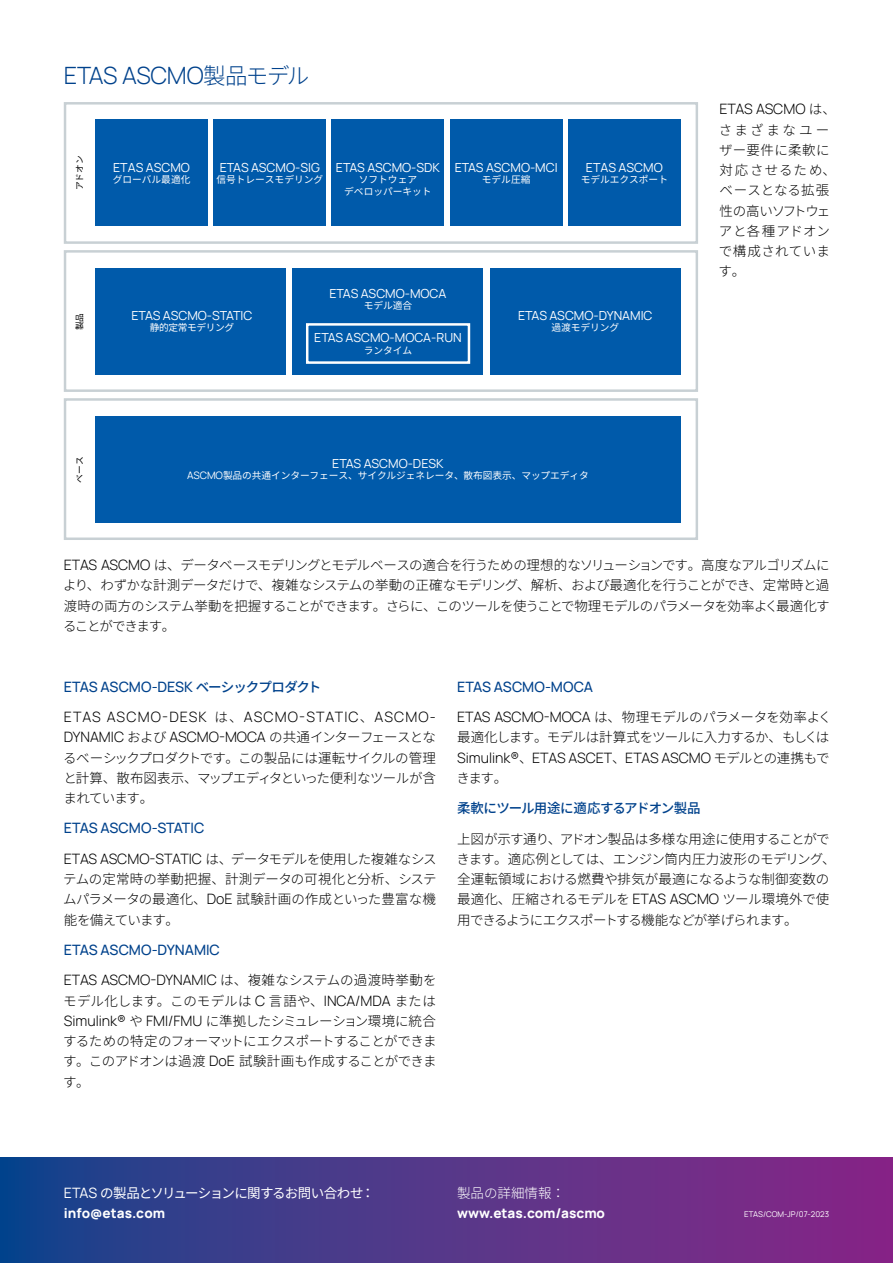
<style>
.page{position:relative;width:893px;height:1263px;background:#fff}
.page>*{position:absolute;margin:0;border:0;box-sizing:border-box;transform-origin:0 0}
.Headline_15pt{font:300 23.85px "Manrope";letter-spacing:-.02em;color:#00428c}
.Copy{font:300 14.25px "Manrope";color:#000}
.Headline_9pt{font:500 14.25px "Manrope";letter-spacing:-.005em;color:#00428c}
.Copy-2{font:300 14.25px/20.2px "Manrope";letter-spacing:.06em;color:#000}
.Copy-3{font:300 13.5px/20.2px "Noto Sans JP";letter-spacing:-.03em;color:#000;text-align:justify}
.Copy-4{font:300 13.5px/20.2px "Noto Sans JP";letter-spacing:.03em;color:#000}
.Copy_white{font:800 13.5px/20.2px "Manrope";color:#fff}
.t1{font:13.5px "Noto Sans JP";letter-spacing:-.06em;color:#fff}
.Headline_9pt-2{font:500 13.5px "Noto Sans JP";letter-spacing:-.04em;color:#00428c}
.t2{font:12.45px "Manrope";color:#fff}
.t3{font:9.75px/11.7px "Noto Sans JP";color:#fff;text-align:center}
.t4{font:9.75px "Noto Sans JP";letter-spacing:-.04em;color:#fff}
.t5{font:8.7px "Noto Sans JP";letter-spacing:-.005em;color:#000}
.Infotext{font:7.95px "Manrope";color:#fff}
.s1{font-family:"Noto Sans JP";font-size:22.5px}
.s2{font-family:"Manrope";font-size:10.2px}
.s3{font-family:"Noto Sans JP";font-size:13.5px}
.s4{font-family:"Manrope";font-size:14.25px}
.s5{font-family:"Noto Sans JP";font-weight:300}
</style>
<div class="page">
<svg style="left:0;top:1157px;width:893px;height:106px;background:#523589"></svg>
<div style="left:64px;top:102px;width:634px;height:142px;border:2px solid #c8d0d4"></div>
<div style="left:64px;top:250px;width:634px;height:142px;border:2px solid #c8d0d4"></div>
<div style="left:64px;top:398px;width:634px;height:142px;border:2px solid #c8d0d4"></div>
<div style="left:95px;top:416px;width:586px;height:106px;background:#005aaa"></div>
<div style="left:95px;top:268px;width:191px;height:106px;background:#005aaa"></div>
<div style="left:95px;top:120px;width:113px;height:106px;background:#005aaa"></div>
<div style="left:293px;top:268px;width:190px;height:106px;background:#005aaa"></div>
<div style="left:214px;top:120px;width:112px;height:106px;background:#005aaa"></div>
<div style="left:450px;top:120px;width:112px;height:106px;background:#005aaa"></div>
<div style="left:490px;top:268px;width:191px;height:106px;background:#005aaa"></div>
<div style="left:306px;top:323px;width:164px;height:41px;border:2px solid #fff"></div>
<div style="left:332px;top:120px;width:112px;height:106px;background:#005aaa"></div>
<div style="left:568px;top:120px;width:113px;height:106px;background:#005aaa"></div>
<p class="Headline_15pt" style="left:64px;top:59px;width:247px">ETAS ASCMO<span class="s1">製品モデル</span></p>
<p class="t5" style="left:75px;top:190px;width:36px;rotate:-90deg">アドオン</p>
<p class="t2" style="left:113px;top:159px;width:78px">ETAS ASCMO</p>
<p class="t3" style="left:113px;top:174px;width:79px">グローバル最適化</p>
<p class="t2" style="left:220px;top:159px;width:102px">ETAS ASCMO-SIG</p>
<p class="t3" style="left:216px;top:174px;width:108px">信号トレースモデリング</p>
<p class="t2" style="left:336px;top:159px;width:106px">ETAS ASCMO-SDK</p>
<p class="t3" style="left:344px;top:174px;width:89px">ソフトウェア<br>デベロッパーキット</p>
<p class="t2" style="left:455px;top:159px;width:104px">ETAS ASCMO-MCI</p>
<p class="t3" style="left:482px;top:174px;width:50px">モデル圧縮</p>
<p class="t2" style="left:586px;top:159px;width:78px">ETAS ASCMO</p>
<p class="t3" style="left:581px;top:174px;width:89px">モデルエクスポート</p>
<p class="t5" style="left:75px;top:330px;width:19px;rotate:-90deg">製品</p>
<p class="t2" style="left:132px;top:307px;width:122px">ETAS ASCMO-STATIC</p>
<p class="t4" style="left:150px;top:322px;width:86px">静的定常モデリング</p>
<p class="t2" style="left:329px;top:284px;width:119px">ETAS ASCMO-MOCA</p>
<p class="t3" style="left:364px;top:300px;width:50px">モデル適合</p>
<p class="t2" style="left:314px;top:329px;width:149px">ETAS ASCMO-MOCA-RUN</p>
<p class="t3" style="left:364px;top:344px;width:50px">ランタイム</p>
<p class="t2" style="left:518px;top:307px;width:136px">ETAS ASCMO-DYNAMIC</p>
<p class="t3" style="left:551px;top:322px;width:69px">過渡モデリング</p>
<p class="t5" style="left:75px;top:483px;width:28px;rotate:-90deg">ベース</p>
<p class="t2" style="left:332px;top:455px;width:113px">ETAS ASCMO-DESK</p>
<p class="t3" style="left:187px;top:470px;width:403px"><span class="s2">ASCMO</span>製品の共通インターフェース、サイクルジェネレータ、散布図表示、マップエディタ</p>
<p class="Copy" style="left:719px;top:99px;width:118px">ETAS ASCMO <span class="s3">は、</span></p>
<p class="Copy-4" style="left:719px;top:120px;width:119px">さまざまなユーザー要件に柔軟に対応させるため、ベースとなる拡張性の高いソフトウェアと各種アドオンで構成されています。</p>
<p class="Copy-3" style="left:63px;top:555px;width:768px"><span class="s4">ETAS ASCMO</span> は、データベースモデリングとモデルベースの適合を行うための理想的なソリューションです。高度なアルゴリズムにより、わずかな計測データだけで、複雑なシステムの挙動の正確なモデリング、解析、および最適化を行うことができ、定常時と過渡時の両方のシステム挙動を把握することができます。さらに、このツールを使うことで物理モデルのパラメータを効率よく最適化することができます。</p>
<p class="Headline_9pt" style="left:64px;top:676px;width:259px">ETAS ASCMO-DESK <span class="s3">ベーシックプロダクト</span></p>
<p class="Copy-2" style="left:64px;top:706px;width:374px">ETAS ASCMO-DESK <span class="s3">は、</span>ASCMO-STATIC<span class="s3">、</span>ASCMO-<br>DYNAMIC <span class="s3">および</span> ASCMO-MOCA <span class="s3">の共通インターフェースとな</span></p>
<p class="Copy-3" style="left:63px;top:748px;width:374px">るベーシックプロダクトです。この製品には運転サイクルの管理と計算、散布図表示、マップエディタといった便利なツールが含まれています。</p>
<p class="Headline_9pt" style="left:64px;top:818px;width:142px">ETAS ASCMO-STATIC</p>
<p class="Copy-3" style="left:63px;top:849px;width:375px"><span class="s4">ETAS ASCMO-STATIC</span> は、データモデルを使用した複雑なシステムの定常時の挙動把握、計測データの可視化と分析、システムパラメータの最適化、<span class="s4">DoE</span> 試験計画の作成といった豊富な機能を備えています。</p>
<p class="Headline_9pt" style="left:64px;top:940px;width:158px">ETAS ASCMO-DYNAMIC</p>
<p class="Copy" style="left:64px;top:970px;width:374px">ETAS ASCMO-DYNAMIC <span class="s3">は、複雑なシステムの過渡時挙動を</span></p>
<p class="Copy-3" style="left:63px;top:991px;width:375px">モデル化します。このモデルは <span class="s4">C</span> 言語や、<span class="s4">INCA/MDA</span> または<span class="s4">Simulink®</span> や <span class="s4">FMI/FMU</span> に準拠したシミュレーション環境に統合するための特定のフォーマットにエクスポートすることができます。このアドオンは過渡 <span class="s4">DoE</span> 試験計画も作成することができます。</p>
<p class="Headline_9pt" style="left:457px;top:676px;width:137px">ETAS ASCMO-MOCA</p>
<p class="Copy-3" style="left:457px;top:707px;width:376px"><span class="s4">ETAS ASCMO-MOCA</span> は、物理モデルのパラメータを効率よく最適化します。モデルは計算式をツールに入力するか、もしくは</p>
<p class="Copy" style="left:457px;top:747px;width:374px">Simulink®<span class="s3">、</span>ETAS ASCET<span class="s3">、</span>ETAS ASCMO <span class="s3">モデルとの連携もで</span></p>
<p class="Copy-3" style="left:456px;top:768px;width:52px">きます。</p>
<p class="Headline_9pt-2" style="left:457px;top:800px;width:245px">柔軟にツール用途に適応するアドオン製品</p>
<p class="Copy-3" style="left:456px;top:829px;width:381px;text-align:left">上図が示す通り、アドオン製品は多様な用途に使用することができます。適応例としては、エンジン筒内圧力波形のモデリング、全運転領域における燃費や排気が最適になるような制御変数の最適化、圧縮されるモデルを <span class="s4">ETAS ASCMO</span> ツール環境外で使用できるようにエクスポートする機能などが挙げられます。</p>
<p class="t1" style="left:64px;top:1185px;width:312px"><span class="s4">ETAS</span> の製品とソリューションに関するお問い合わせ：</p>
<p class="Copy_white" style="left:64px;top:1202px;width:103px">info@etas.com</p>
<p class="Copy_white" style="left:457px;top:1182px;width:149px"><span class="s5">製品の詳細情報：</span>www.etas.com/ascmo</p>
<p class="Infotext" style="left:744px;top:1209px;width:86px">ETAS/COM-JP/07-2023</p>
</div>
